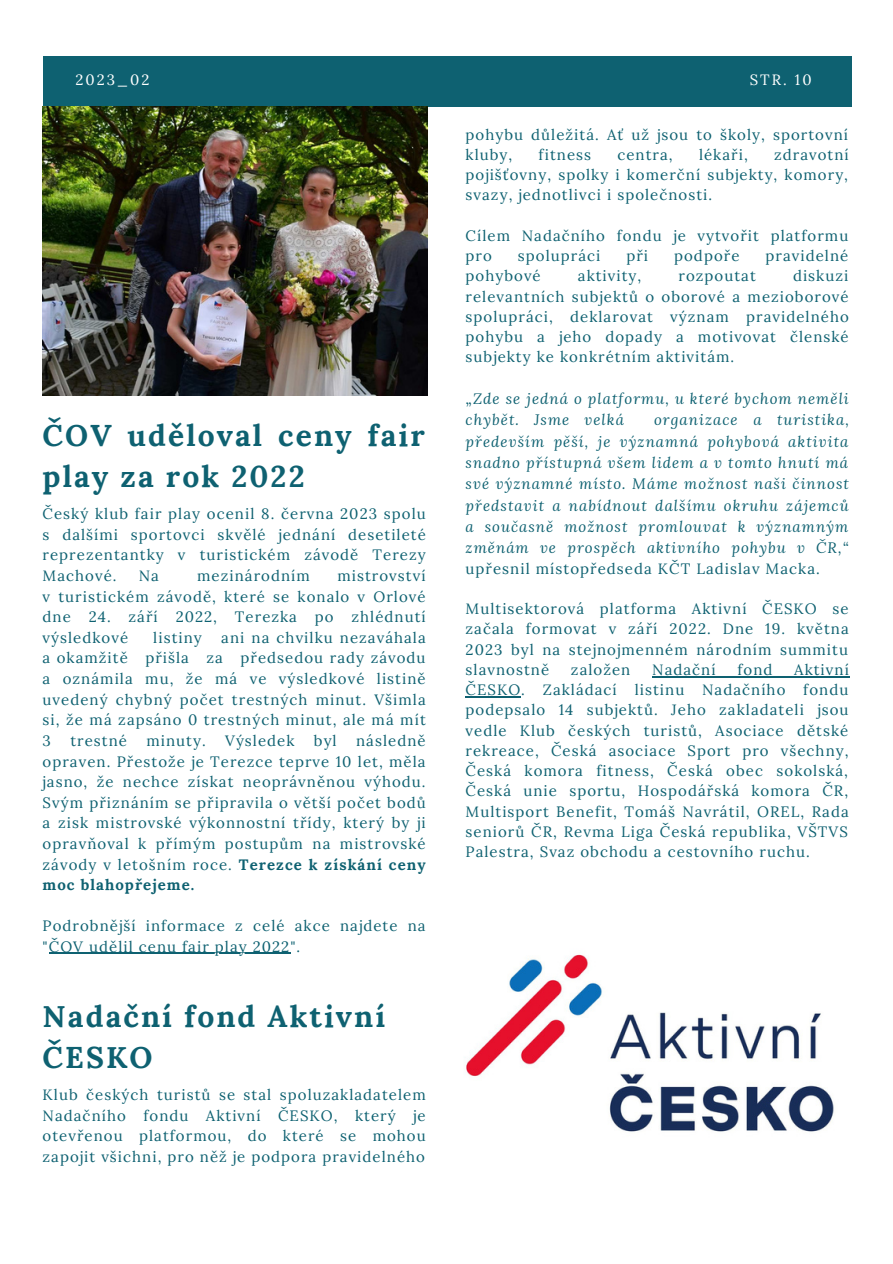
<style>
.page{position:relative;width:893px;height:1264px;background:#fff}
.page>*{position:absolute;margin:0;border:0;box-sizing:border-box;transform-origin:0 0}
.t1{font:700 30px/41.5px "Lora";letter-spacing:.07em;color:#0e6171}
.t2{font:15px/20.5px "Lora";letter-spacing:.07em;color:#0e6171;text-align:justify}
.t3{font:italic 15px/21.1px "Lora";letter-spacing:.07em;color:#0e6171}
.t4{font:14.85px "Lora";letter-spacing:.14em;color:#fff}
.s1{font-weight:700}
.s2{font-style:normal}
</style>
<div class="page">
<div style="left:43px;top:56px;width:808px;height:50px;background:#0e6171"></div>
<img style="left:43px;top:106px;width:384px;height:289px">
<hr style="left:49px;top:952px;width:241px;height:1px;background:#0e6171">
<hr style="left:652px;top:676px;width:197px;height:1px;background:#0e6171">
<hr style="left:465px;top:696px;width:56px;height:1px;background:#0e6171">
<img style="left:466px;top:954px;width:368px;height:178px">
<p class="t4" style="left:75px;top:70px;width:76px">2023_02</p>
<p class="t4" style="left:749px;top:70px;width:63px">STR. 10</p>
<p class="t1" style="left:43px;top:414px;width:384px">ČOV uděloval ceny fair play za rok 2022</p>
<p class="t2" style="left:43px;top:503px;width:385px">Český klub fair play ocenil 8. června 2023 spolu s dalšími sportovci skvělé jednání desetileté reprezentantky v turistickém závodě Terezy Machové.</p>
<p class="t2" style="left:139px;top:565px;width:22px">Na</p>
<p class="t2" style="left:197px;top:565px;width:114px">mezinárodním</p>
<p class="t2" style="left:43px;top:565px;width:384px;text-indent:295px">mistrovství v turistickém závodě, které se konalo v Orlové dne 24. září 2022, Terezka po zhlédnutí výsledkové</p>
<p class="t2" style="left:43px;top:627px;width:385px;text-indent:179px">ani na chvilku nezaváhala a okamžitě přišla za předsedou rady závodu a oznámila mu, že má ve výsledkové listině uvedený chybný počet trestných minut. Všimla si, že má zapsáno 0 trestných minut, ale má mít 3</p>
<p class="t2" style="left:153px;top:627px;width:50px">listiny</p>
<p class="t2" style="left:43px;top:730px;width:385px;text-indent:313px">následně opraven. Přestože je Terezce teprve 10 let, měla jasno, že nechce získat neoprávněnou výhodu.<br>Svým přiznáním se připravila o větší počet bodů a zisk mistrovské výkonnostní třídy, který by ji opravňoval k přímým postupům na mistrovské závody v letošním roce. <span class="s1">Terezce k získání ceny moc blahopřejeme.</span></p>
<p class="t2" style="left:43px;top:915px;width:384px">Podrobnější informace z celé akce najdete na "ČOV udělil cenu fair play 2022".</p>
<p class="t2" style="left:70px;top:730px;width:58px">trestné</p>
<p class="t2" style="left:146px;top:730px;width:61px">minuty.</p>
<p class="t2" style="left:225px;top:730px;width:71px">Výsledek</p>
<p class="t2" style="left:314px;top:730px;width:24px">byl</p>
<p class="t1" style="left:43px;top:994px;width:344px">Nadační fond Aktivní<br>ČESKO</p>
<p class="t2" style="left:43px;top:1084px;width:385px">Klub českých turistů se stal spoluzakladatelem Nadačního fondu Aktivní ČESKO, který je otevřenou platformou, do které se mohou zapojit všichni, pro něž je podpora pravidelného</p>
<p class="t2" style="left:465px;top:124px;width:384px">pohybu důležitá. Ať už jsou to školy, sportovní kluby,</p>
<p class="t2" style="left:538px;top:144px;width:54px">fitness</p>
<p class="t2" style="left:617px;top:144px;width:57px">centra,</p>
<p class="t2" style="left:699px;top:144px;width:50px">lékaři,</p>
<p class="t2" style="left:465px;top:144px;width:384px;text-indent:308px">zdravotní pojišťovny, spolky i komerční subjekty, komory, svazy, jednotlivci i společnosti.</p>
<p class="t2" style="left:465px;top:225px;width:384px">Cílem Nadačního fondu je vytvořit platformu pro</p>
<p class="t2" style="left:518px;top:245px;width:84px">spolupráci</p>
<p class="t2" style="left:626px;top:245px;width:23px">při</p>
<p class="t2" style="left:674px;top:245px;width:67px">podpoře</p>
<p class="t2" style="left:765px;top:245px;width:84px">pravidelné</p>
<p class="t2" style="left:465px;top:265px;width:77px">pohybové</p>
<p class="t2" style="left:578px;top:265px;width:65px">aktivity,</p>
<p class="t2" style="left:678px;top:265px;width:79px">rozpoutat</p>
<p class="t2" style="left:465px;top:266px;width:385px;text-indent:327px">diskuzi relevantních subjektů o oborové a mezioborové spolupráci, deklarovat význam pravidelného pohybu a jeho dopady a motivovat členské subjekty ke konkrétním aktivitám.</p>
<p class="t3" style="left:465px;top:387px;width:384px"><span class="s2">„</span>Zde se jedná o platformu, u které bychom neměli chybět. Jsme velká</p>
<p class="t3" style="left:465px;top:409px;width:385px;text-align:justify;text-indent:188px">organizace a turistika, především pěší, je významná pohybová aktivita snadno přístupná všem lidem a v tomto hnutí má své významné místo. Máme možnost naši činnost představit a nabídnout dalšímu okruhu zájemců a současně možnost promlouvat k významným změnám ve prospěch aktivního pohybu v ČR,“ <span class="s2">upřesnil místopředseda KČT Ladislav Macka.</span></p>
<p class="t2" style="left:465px;top:598px;width:384px">Multisektorová platforma Aktivní ČESKO se začala formovat v září 2022. Dne 19. května 2023 byl na stejnojmenném národním summitu slavnostně</p>
<p class="t2" style="left:571px;top:659px;width:61px">založen</p>
<p class="t2" style="left:652px;top:659px;width:65px">Nadační</p>
<p class="t2" style="left:737px;top:659px;width:37px">fond</p>
<p class="t2" style="left:465px;top:659px;width:385px;text-indent:328px">Aktivní ČESKO. Zakládací listinu Nadačního fondu podepsalo 14 subjektů. Jeho zakladateli jsou vedle Klub českých turistů, Asociace dětské rekreace, Česká asociace Sport pro všechny, Česká komora fitness, Česká obec sokolská, Česká unie sportu, Hospodářská komora ČR, Multisport Benefit, Tomáš Navrátil, OREL, Rada seniorů ČR, Revma Liga Česká republika, VŠTVS Palestra, Svaz obchodu a cestovního ruchu.</p>
</div>
